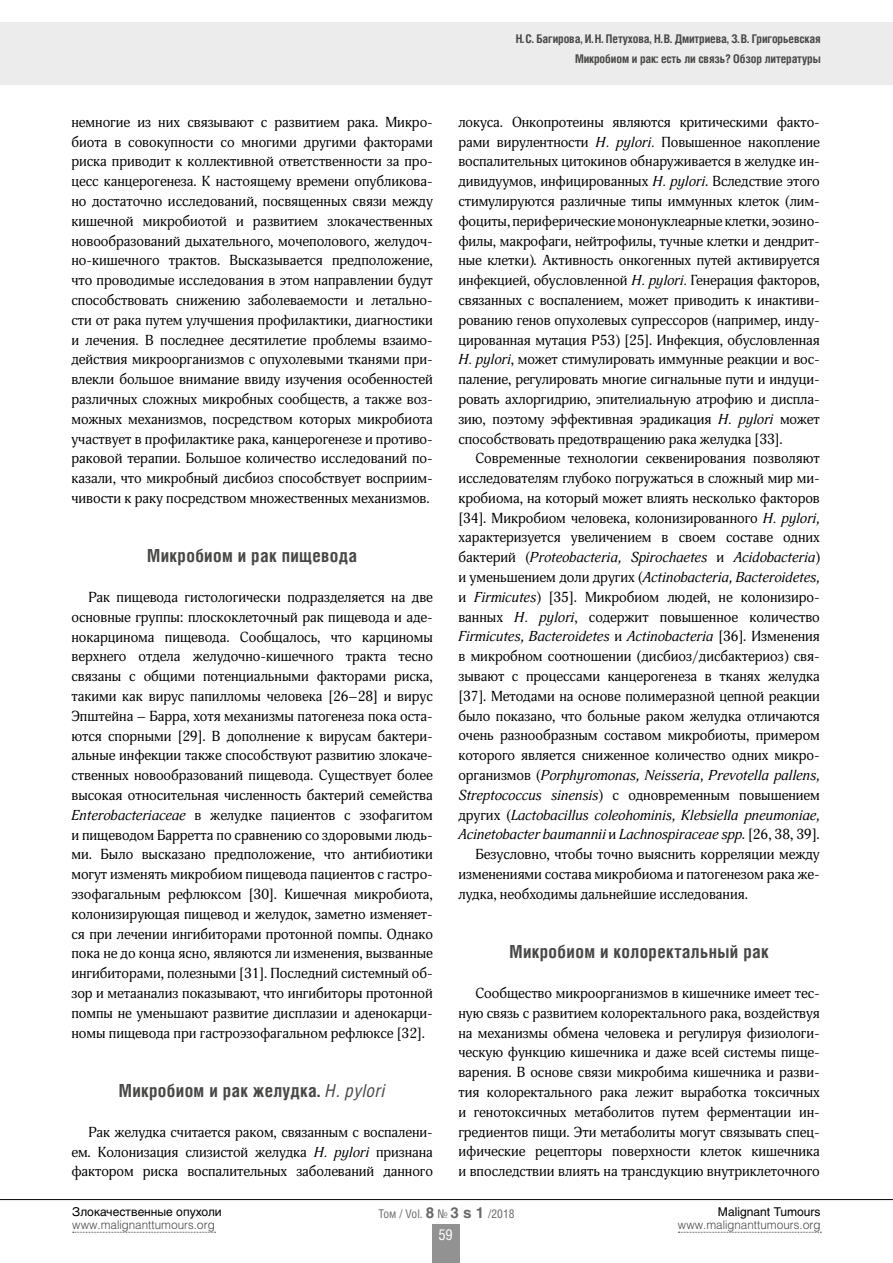
<style>
.page{position:relative;width:893px;height:1263px;background:#fff}
.page>*{position:absolute;margin:0;border:0;box-sizing:border-box;transform-origin:0 0}
.t1{font:700 18px "Helios Cond C";letter-spacing:.02em;color:#484847}
.t2{font:15px "Helios Cond C";color:#fff}
.t3{font:14.25px/19.8px "Adonis C";color:#000;text-align:justify}
.t4{font:italic 14.25px "Adonis C";letter-spacing:-.005em;color:#000}
.t5{font:700 12px/20.5px "Helios Cond C";letter-spacing:-.01em;color:#484847;text-align:right}
.t6{font:12px "Helios Light C";color:#484847}
.t7{font:12px "Helios C";color:#000}
.t8{font:12px "Helios Cond C";color:#696968}
.s1{font-style:italic}
.s2{font-weight:400;font-style:italic}
.s3{font-style:normal}
.s4{font-family:"Helios C";font-weight:700;font-size:15px}
</style>
<div class="page">
<div style="left:1px;top:22px;width:892px;height:63px;background:#ececec"></div>
<hr style="left:0;top:1199px;width:893px;height:1px;background:#000">
<svg style="left:73px;top:1232px;width:143px;height:1px"></svg>
<svg style="left:678px;top:1232px;width:143px;height:1px"></svg>
<div style="left:432px;top:1225px;width:27px;height:38px;background:#919291"></div>
<p class="t3" style="left:71px;top:112px;width:363px">немногие из них связывают с развитием рака. Микро‑ биота в совокупности со многими другими факторами риска приводит к коллективной ответственности за про‑ цесс канцерогенеза. К настоящему времени опубликова‑ но достаточно исследований, посвященных связи между кишечной микробиотой и развитием злокачественных новообразований дыхательного, мочеполового, желудоч‑ но-кишечного трактов. Высказывается предположение, что проводимые исследования в этом направлении будут способствовать снижению заболеваемости и летально‑ сти от рака путем улучшения профилактики, диагностики и лечения. В последнее десятилетие проблемы взаимо‑ действия микроорганизмов с опухолевыми тканями при‑ влекли большое внимание ввиду изучения особенностей различных сложных микробных сообществ, а также воз‑ можных механизмов, посредством которых микробиота участвует в профилактике рака, канцерогенезе и противо‑ раковой терапии. Большое количество исследований по‑ казали, что микробный дисбиоз способствует восприим‑ чивости к раку посредством множественных механизмов.</p>
<p class="t1" style="left:147px;top:545px;width:211px">Микробиом и рак пищевода</p>
<p class="t3" style="left:71px;top:587px;width:363px;text-indent:17px">Рак пищевода гистологически подразделяется на две основные группы: плоскоклеточный рак пищевода и аде‑ нокарцинома пищевода. Сообщалось, что карциномы верхнего отдела желудочно-кишечного тракта тесно связаны с общими потенциальными факторами риска, такими как вирус папилломы человека [26–28] и вирус Эпштейна – Барра, хотя механизмы патогенеза пока оста‑ ются спорными [29]. В дополнение к вирусам бактери‑ альные инфекции также способствуют развитию злокаче‑ ственных новообразований пищевода. Существует более высокая относительная численность бактерий семейства <span class="s1">Enterobacteriaceae</span> в желудке пациентов с эзофагитом и пищеводом Барретта по сравнению со здоровыми людь‑ ми. Было высказано предположение, что антибиотики могут изменять микробиом пищевода пациентов с гастро‑ эзофагальным рефлюксом [30]. Кишечная микробиота, колонизирующая пищевод и желудок, заметно изменяет‑ ся при лечении ингибиторами протонной помпы. Однако пока не до конца ясно, являются ли изменения, вызванные ингибиторами, полезными [31]. Последний системный об‑ зор и метаанализ показывают, что ингибиторы протонной помпы не уменьшают развитие дисплазии и аденокарци‑ номы пищевода при гастроэзофагальном рефлюксе [32].</p>
<p class="t1" style="left:119px;top:1080px;width:268px">Микробиом и рак желудка. <span class="s2">H. pylori</span></p>
<p class="t3" style="left:71px;top:1122px;width:363px;text-indent:17px">Рак желудка считается раком, связанным с воспалени‑ ем. Колонизация слизистой желудка <span class="s1">H. pylori</span> признана фактором риска воспалительных заболеваний данного</p>
<p class="t5" style="left:516px;top:28px;width:307px">Н. С. Багирова, И. Н. Петухова, Н. В. Дмитриева, З. В. Григорьевская<br>Микробиом и рак: есть ли связь? Обзор литературы</p>
<p class="t3" style="left:458px;top:112px;width:363px">локуса. Онкопротеины являются критическими факто‑ рами вирулентности <span class="s1">H. pylori.</span> Повышенное накопление воспалительных цитокинов обнаруживается в желудке ин‑ дивидуумов, инфицированных <span class="s1">H. pylori</span>. Вследствие этого стимулируются различные типы иммунных клеток (лим‑ фоциты, периферические мононуклеарные клетки, эозино‑ филы, макрофаги, нейтрофилы, тучные клетки и дендрит‑ ные клетки). Активность онкогенных путей активируется инфекцией, обусловленной <span class="s1">H. pylori.</span> Генерация факторов, связанных с воспалением, может приводить к инактиви‑ рованию генов опухолевых супрессоров (например, инду‑ цированная мутация P53) [25]. Инфекция, обусловленная <span class="s1">H. pylori</span>, может стимулировать иммунные реакции и вос‑ паление, регулировать многие сигнальные пути и индуци‑ ровать ахлоргидрию, эпителиальную атрофию и диспла‑ зию, поэтому эффективная эрадикация <span class="s1">H. pylori</span> может способствовать предотвращению рака желудка [33].</p>
<p class="t3" style="left:475px;top:449px;width:346px">Современные технологии секвенирования позволяют</p>
<p class="t3" style="left:458px;top:468px;width:363px">исследователям глубоко погружаться в сложный мир ми‑</p>
<p class="t3" style="left:458px;top:488px;width:363px">кробиома, на который может влиять несколько факторов</p>
<p class="t3" style="left:458px;top:508px;width:363px">[34]. Микробиом человека, колонизированного <span class="s1">H. pylori,</span></p>
<p class="t3" style="left:458px;top:528px;width:363px">характеризуется увеличением в своем составе одних</p>
<p class="t4" style="left:458px;top:549px;width:363px"><span class="s3">бактерий (</span>Proteobacteria, Spirochaetes <span class="s3">и</span> Acidobacteria<span class="s3">)</span></p>
<p class="t4" style="left:458px;top:569px;width:363px"><span class="s3">и уменьшением доли других (</span>Actinobacteria, Bacteroidetes,</p>
<p class="t3" style="left:458px;top:587px;width:363px">и <span class="s1">Firmicutes</span>) [35]. Микробиом людей, не колонизиро‑</p>
<p class="t3" style="left:458px;top:607px;width:363px">ванных <span class="s1">H. pylori</span>, содержит повышенное количество</p>
<p class="t4" style="left:458px;top:628px;width:363px">Firmicutes, Bacteroidetes <span class="s3">и</span> Actinobacteria <span class="s3">[36]. Изменения</span></p>
<p class="t3" style="left:458px;top:647px;width:363px">в микробном соотношении (дисбиоз/дисбактериоз) свя‑</p>
<p class="t3" style="left:458px;top:666px;width:363px">зывают с процессами канцерогенеза в тканях желудка</p>
<p class="t3" style="left:458px;top:686px;width:363px">[37]. Методами на основе полимеразной цепной реакции</p>
<p class="t3" style="left:458px;top:706px;width:363px">было показано, что больные раком желудка отличаются</p>
<p class="t3" style="left:458px;top:726px;width:363px">очень разнообразным составом микробиоты, примером</p>
<p class="t3" style="left:458px;top:746px;width:363px">которого является сниженное количество одних микро‑</p>
<p class="t4" style="left:458px;top:767px;width:363px"><span class="s3">организмов (</span>Porphyromonas, Neisseria, Prevotella pallens,</p>
<p class="t3" style="left:458px;top:785px;width:363px"><span class="s1">Streptococcus sinensis</span>) с одновременным повышением</p>
<p class="t4" style="left:458px;top:806px;width:363px"><span class="s3">других (</span>Lactobacillus coleohominis, Klebsiella pneumoniae,</p>
<p class="t4" style="left:458px;top:826px;width:363px">Acinetobacter baumannii <span class="s3">и</span> Lachnospiraceae spp<span class="s3">. [26, 38, 39].</span></p>
<p class="t3" style="left:475px;top:844px;width:346px">Безусловно, чтобы точно выяснить корреляции между</p>
<p class="t3" style="left:458px;top:864px;width:363px">изменениями состава микробиома и патогенезом рака же‑</p>
<p class="t3" style="left:458px;top:884px;width:291px">лудка, необходимы дальнейшие исследования.</p>
<p class="t1" style="left:510px;top:941px;width:261px">Микробиом и колоректальный рак</p>
<p class="t3" style="left:458px;top:983px;width:363px;text-indent:17px">Сообщество микроорганизмов в кишечнике имеет тес‑ ную связь с развитием колоректального рака, воздействуя на механизмы обмена человека и регулируя физиологи‑ ческую функцию кишечника и даже всей системы пище‑ варения. В основе связи микробима кишечника и разви‑ тия колоректального рака лежит выработка токсичных и генотоксичных метаболитов путем ферментации ин‑ гредиентов пищи. Эти метаболиты могут связывать спец‑ ифические рецепторы поверхности клеток кишечника и впоследствии влиять на трансдукцию внутриклеточного</p>
<p class="t7" style="left:72px;top:1204px;width:151px">Злокачественные опухоли</p>
<p class="t6" style="left:72px;top:1218px;width:144px">www.malignanttumours.org</p>
<p class="t8" style="left:378px;top:1206px;width:138px">Том / Vol. <span class="s4">8</span> № <span class="s4">3 s 1</span> /2018</p>
<p class="t7" style="left:718px;top:1204px;width:104px">Malignant Tumours</p>
<p class="t6" style="left:678px;top:1218px;width:144px">www.malignanttumours.org</p>
<p class="t2" style="left:438px;top:1225px;width:16px">59</p>
</div>
